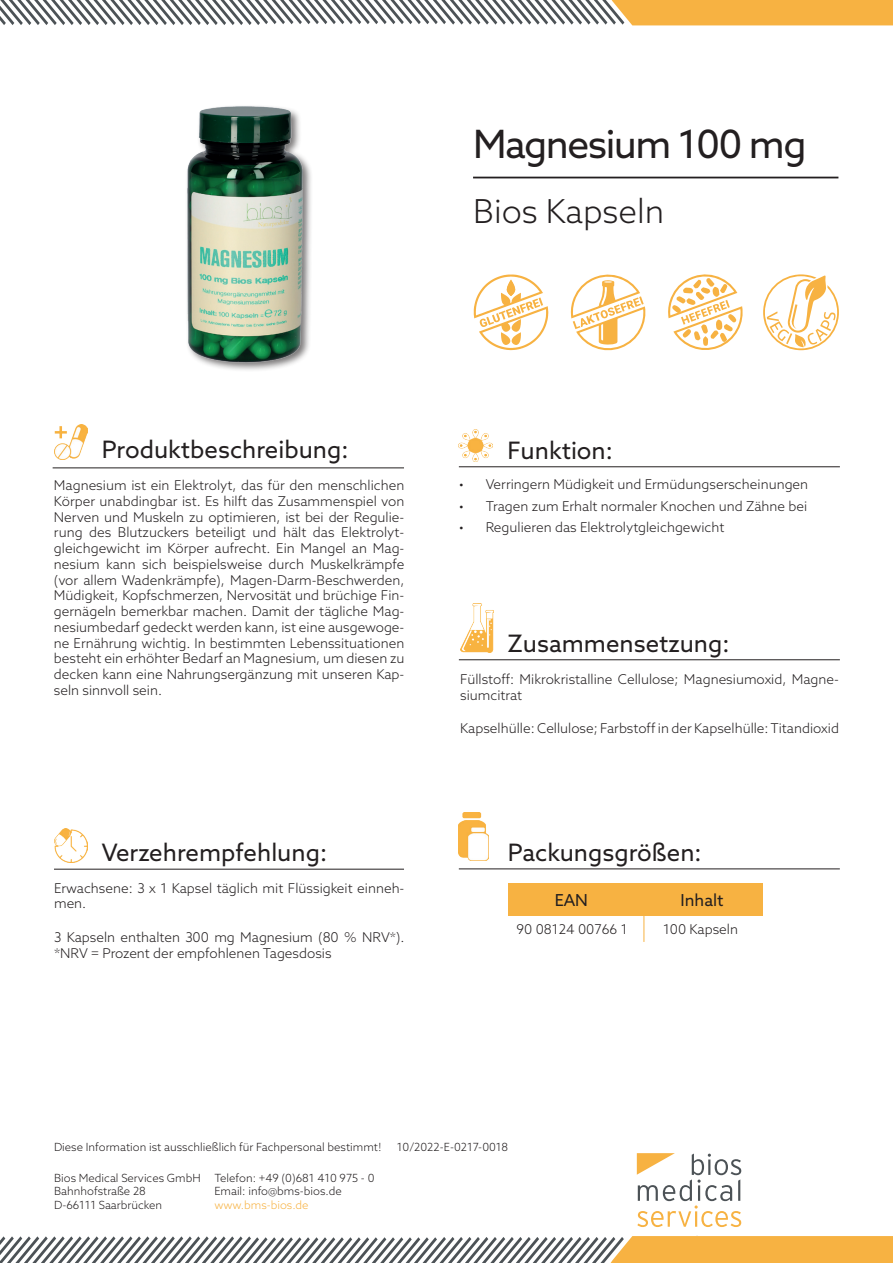
<style>
.page{position:relative;width:893px;height:1263px;background:#fff}
.page>*{position:absolute;margin:0;border:0;box-sizing:border-box;transform-origin:0 0}
.t1{font:39px "Azo Sans";letter-spacing:-.04em;color:#231f20}
.t2{font:300 33px "Azo Sans";color:#231f20}
.t3{font:24px "Azo Sans";color:#231f20}
.t4{font:16.5px "Azo Sans";color:#231f20}
.t5{font:300 13.5px/15.8px "Azo Sans";color:#231f20}
.t6{font:300 11.25px/13.5px "Azo Sans";color:#231f20}
.t7{font:300 11.25px "Azo Sans";color:#f7b242}
</style>
<div class="page">
<svg style="left:0;top:0;width:893px;height:25px"></svg>
<svg style="left:637px;top:1153px;width:104px;height:74px"></svg>
<img style="left:54px;top:829px;width:33px;height:33px">
<img style="left:460px;top:604px;width:33px;height:48px">
<svg style="left:0;top:1235px;width:893px;height:28px"></svg>
<img style="left:459px;top:812px;width:29px;height:48px">
<hr style="left:473px;top:177px;width:365px;height:1px;background:#231f20">
<hr style="left:459px;top:466px;width:381px;height:1px;background:#231f20">
<hr style="left:53px;top:467px;width:351px;height:1px;background:#231f20">
<hr style="left:54px;top:869px;width:350px;height:1px;background:#231f20">
<hr style="left:459px;top:868px;width:381px;height:1px;background:#231f20">
<hr style="left:459px;top:659px;width:381px;height:1px;background:#231f20">
<img style="left:54px;top:424px;width:33px;height:35px">
<img style="left:459px;top:430px;width:33px;height:32px">
<div style="left:508px;top:883px;width:254px;height:32px;background:#f7b242"></div>
<hr style="left:644px;top:883px;width:1px;height:59px;background:#f7b242">
<img style="left:187px;top:106px;width:124px;height:264px">
<svg style="left:763px;top:274px;width:76px;height:76px"></svg>
<svg style="left:668px;top:274px;width:75px;height:76px"></svg>
<svg style="left:570px;top:274px;width:76px;height:77px"></svg>
<svg style="left:474px;top:274px;width:74px;height:76px"></svg>
<h3 class="t3" style="left:102px;top:434px;width:248px">Produktbeschreibung:</h3>
<h1 class="t1" style="left:473px;top:118px;width:335px">Magnesium 100 mg</h1>
<h2 class="t2" style="left:473px;top:189px;width:193px">Bios Kapseln</h2>
<h3 class="t3" style="left:508px;top:434px;width:107px">Funktion:</h3>
<p class="t5" style="left:54px;top:477px;width:352px;text-align:justify">Magnesium ist ein Elektrolyt, das für den menschlichen Körper unabdingbar ist. Es hilft das Zusammenspiel von Nerven und Muskeln zu optimieren, ist bei der Regulie&shy;rung des Blutzuckers beteiligt und hält das Elektrolyt&shy;gleichgewicht im Körper aufrecht. Ein Mangel an Mag&shy;nesium kann sich beispielsweise durch Muskelkrämpfe (vor allem Wadenkrämpfe), Magen-Darm-Beschwerden, Müdigkeit, Kopfschmerzen, Nervosität und brüchige Fin&shy;gernägeln bemerkbar machen. Damit der tägliche Mag&shy;nesiumbedarf gedeckt werden kann, ist eine ausgewoge&shy;ne Ernährung wichtig. In bestimmten Lebenssituationen besteht ein erhöhter Bedarf an Magnesium, um diesen zu decken kann eine Nahrungsergänzung mit unseren Kap&shy;seln sinnvoll sein.</p>
<p class="t5" style="left:459px;top:476px;width:351px">• Verringern Müdigkeit und Ermüdungserscheinungen</p>
<p class="t5" style="left:459px;top:498px;width:350px">• Tragen zum Erhalt normaler Knochen und Zähne bei</p>
<p class="t5" style="left:459px;top:519px;width:267px">• Regulieren das Elektrolytgleichgewicht</p>
<h3 class="t3" style="left:508px;top:627px;width:223px">Zusammensetzung:</h3>
<p class="t5" style="left:460px;top:671px;width:380px">Füllstoff: Mikrokristalline Cellulose; Magnesiumoxid, Magne&shy;siumcitrat</p>
<p class="t5" style="left:460px;top:720px;width:380px">Kapselhülle: Cellulose; Farbstoff in der Kapselhülle: Titandioxid</p>
<h3 class="t3" style="left:102px;top:837px;width:227px">Verzehrempfehlung:</h3>
<p class="t5" style="left:54px;top:880px;width:352px">Erwachsene: 3 x 1 Kapsel täglich mit Flüssigkeit einneh&shy;men.</p>
<p class="t5" style="left:54px;top:929px;width:352px">3 Kapseln enthalten 300 mg Magnesium (80 % NRV*). *NRV = Prozent der empfohlenen Tagesdosis</p>
<h3 class="t3" style="left:508px;top:836px;width:195px">Packungsgrößen:</h3>
<p class="t4" style="left:555px;top:889px;width:35px">EAN</p>
<p class="t4" style="left:681px;top:889px;width:45px">Inhalt</p>
<p class="t5" style="left:517px;top:921px;width:112px">90 08124 00766 1</p>
<p class="t5" style="left:663px;top:921px;width:76px">100 Kapseln</p>
<p class="t6" style="left:54px;top:1140px;width:329px">Diese Information ist ausschließlich für Fachpersonal bestimmt!</p>
<p class="t6" style="left:397px;top:1140px;width:113px">10/2022-E-0217-0018</p>
<p class="t6" style="left:214px;top:1171px;width:162px">Telefon: +49 (0)681 410 975 - 0<br>Email: info@bms-bios.de</p>
<p class="t7" style="left:214px;top:1197px;width:96px">www.bms-bios.de</p>
<p class="t6" style="left:54px;top:1171px;width:148px">Bios Medical Services GmbH<br>Bahnhofstraße 28<br>D-66111 Saarbrücken</p>
</div>
